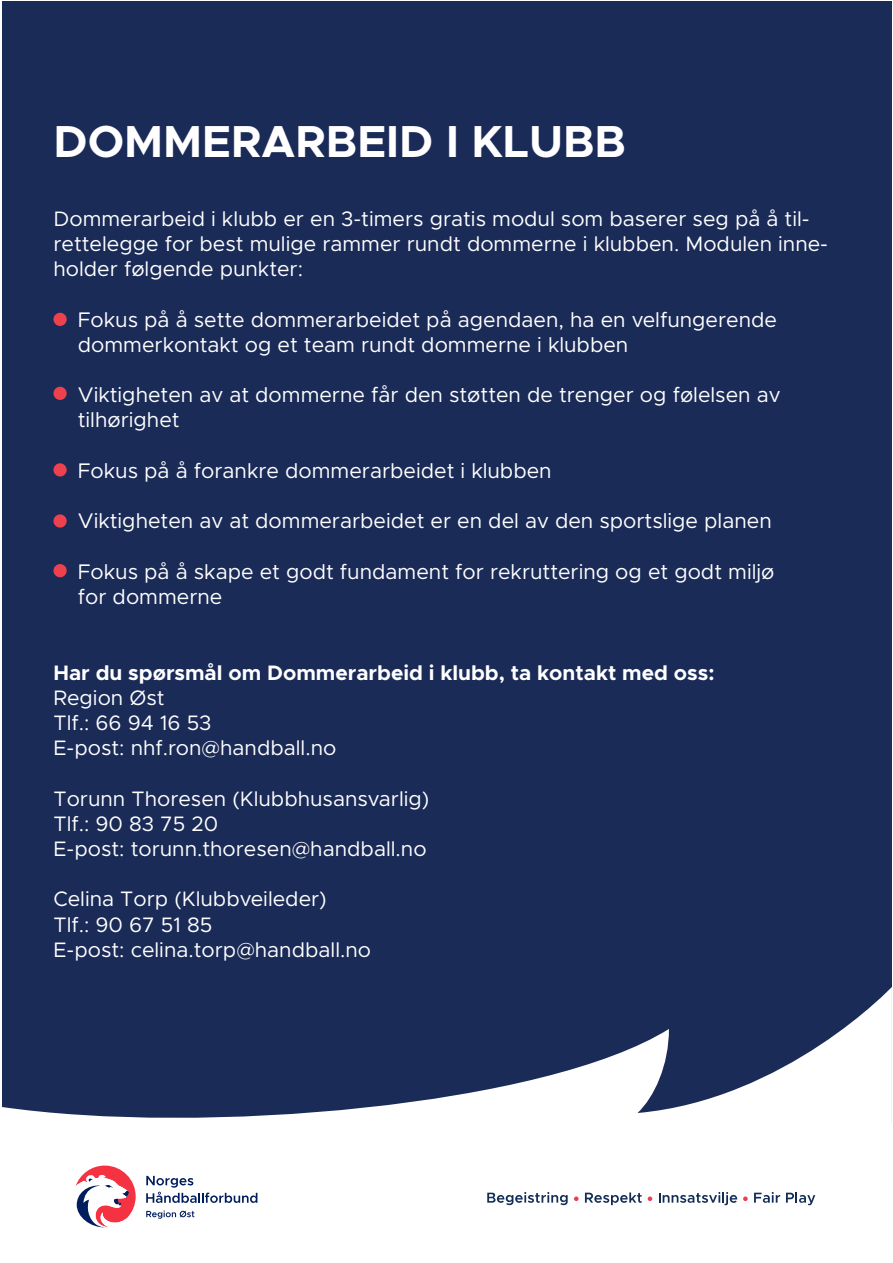
<style>
.page{position:relative;width:893px;height:1263px;background:#fff}
.page>*{position:absolute;margin:0;border:0;box-sizing:border-box;transform-origin:0 0}
.t1{font:700 45px "Metropolis";color:#fff}
.t2{font:21.15px/25.2px "Metropolis";color:#fff}
.t3{font:21px/25.2px "Metropolis";color:#fff}
.t4{font:700 21px "Metropolis";color:#fff}
</style>
<div class="page">
<div style="left:2px;top:1px;width:889px;height:1122px;background:#1b2b58"></div>
<svg style="left:2px;top:987px;width:890px;height:136px"></svg>
<svg style="left:146px;top:1210px;width:49px;height:9px"></svg>
<svg style="left:146px;top:1176px;width:111px;height:27px"></svg>
<svg style="left:75px;top:1165px;width:61px;height:63px"></svg>
<svg style="left:487px;top:1192px;width:81px;height:13px"></svg>
<svg style="left:574px;top:1196px;width:5px;height:5px"></svg>
<svg style="left:585px;top:1192px;width:57px;height:13px"></svg>
<svg style="left:648px;top:1196px;width:4px;height:5px"></svg>
<svg style="left:659px;top:1192px;width:78px;height:13px"></svg>
<svg style="left:743px;top:1196px;width:5px;height:5px"></svg>
<svg style="left:754px;top:1192px;width:26px;height:11px"></svg>
<svg style="left:786px;top:1192px;width:29px;height:13px"></svg>
<div style="left:53px;top:313px;width:14px;height:13px;background:#ee414e;border-radius:50%"></div>
<div style="left:53px;top:387px;width:14px;height:13px;background:#ee414e;border-radius:50%"></div>
<div style="left:53px;top:463px;width:14px;height:13px;background:#ee414e;border-radius:50%"></div>
<div style="left:53px;top:514px;width:14px;height:14px;background:#ee414e;border-radius:50%"></div>
<div style="left:53px;top:564px;width:14px;height:13px;background:#ee414e;border-radius:50%"></div>
<p class="t1" style="left:53px;top:113px;width:574px">DOMMERARBEID I KLUBB</p>
<p class="t3" style="left:53px;top:206px;width:776px">Dommerarbeid i klubb er en 3-timers gratis modul som baserer seg på å til&shy;rettelegge for best mulige rammer rundt dommerne i klubben. Modulen inne&shy;holder følgende punkter:</p>
<p class="t2" style="left:78px;top:307px;width:701px">Fokus på å sette dommerarbeidet på agendaen, ha en velfungerende dommerkontakt og et team rundt dommerne i klubben</p>
<p class="t2" style="left:78px;top:382px;width:704px">Viktigheten av at dommerne får den støtten de trenger og følelsen av</p>
<p class="t2" style="left:78px;top:408px;width:103px">tilhørighet</p>
<p class="t2" style="left:78px;top:458px;width:475px">Fokus på å forankre dommerarbeidet i klubben</p>
<p class="t2" style="left:78px;top:508px;width:695px">Viktigheten av at dommerarbeidet er en del av den sportslige planen</p>
<p class="t2" style="left:78px;top:559px;width:698px">Fokus på å skape et godt fundament for rekruttering og et godt miljø</p>
<p class="t2" style="left:78px;top:584px;width:146px">for dommerne</p>
<p class="t4" style="left:53px;top:659px;width:662px">Har du spørsmål om Dommerarbeid i klubb, ta kontakt med oss:</p>
<p class="t3" style="left:53px;top:685px;width:113px">Region Øst</p>
<p class="t3" style="left:53px;top:710px;width:160px">Tlf.: 66 94 16 53</p>
<p class="t3" style="left:53px;top:735px;width:284px">E-post: nhf.ron@handball.no</p>
<p class="t3" style="left:53px;top:786px;width:377px">Torunn Thoresen (Klubbhusansvarlig)</p>
<p class="t3" style="left:53px;top:811px;width:166px">Tlf.: 90 83 75 20</p>
<p class="t3" style="left:53px;top:836px;width:375px">E-post: torunn.thoresen@handball.no</p>
<p class="t3" style="left:53px;top:886px;width:275px">Celina Torp (Klubbveileder)</p>
<p class="t3" style="left:53px;top:912px;width:160px">Tlf.: 90 67 51 85</p>
<p class="t3" style="left:53px;top:937px;width:319px">E-post: celina.torp@handball.no</p>
</div>
